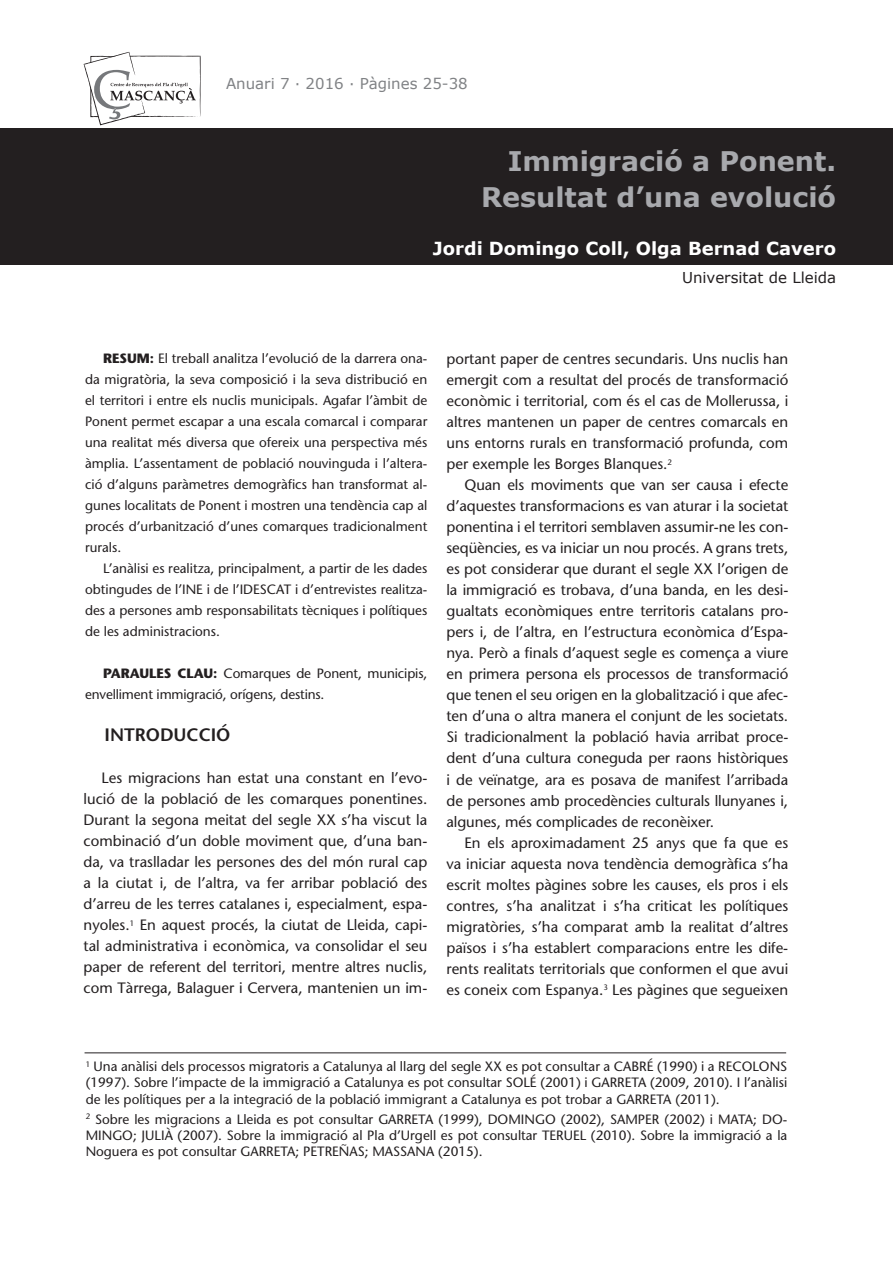
<style>
.page{position:relative;width:893px;height:1263px;background:#fff}
.page>*{position:absolute;margin:0;border:0;box-sizing:border-box;transform-origin:0 0}
.t1{font:700 27px/36px "Verdana";color:#a8a9ad;text-align:right}
.t2{font:700 18px "Verdana";color:#fff}
.t3{font:600 18px "Stone Sans";color:#231f20}
.t4{font:15px/21px "Stone Sans";color:#231f20;text-align:justify}
.t5{font:15px "Verdana";color:#808285}
.t6{font:15px "Verdana";color:#231f20}
.t7{font:13.5px/21px "Stone Sans";color:#231f20;text-align:justify}
.s1{font-weight:700}
</style>
<div class="page">
<svg style="left:84px;top:52px;width:117px;height:73px"></svg>
<div style="left:0;top:128px;width:893px;height:136px;background:#231f20"></div>
<hr style="left:85px;top:1052px;width:701px;height:1px;background:#231f20">
<p class="t5" style="left:226px;top:73px;width:243px">Anuari 7 · 2016 · Pàgines 25-38</p>
<h1 class="t1" style="left:481px;top:142px;width:357px">Immigració a Ponent.<br>Resultat d’una evolució</h1>
<p class="t2" style="left:433px;top:235px;width:405px">Jordi Domingo Coll, Olga Bernad Cavero</p>
<p class="t6" style="left:682px;top:267px;width:156px">Universitat de Lleida</p>
<p class="t7" style="left:85px;top:348px;width:344px;text-indent:18px"><span class="s1">RESUM:</span> El treball analitza l’evolució de la darrera ona&shy;da migratòria, la seva composició i la seva distribució en el territori i entre els nuclis municipals. Agafar l’àmbit de Ponent permet escapar a una escala comarcal i comparar una realitat més diversa que ofereix una perspectiva més àmplia. L’assentament de població nouvinguda i l’altera&shy;ció d’alguns paràmetres demogràfics han transformat al&shy;gunes localitats de Ponent i mostren una tendència cap al procés d’urbanització d’unes comarques tradicionalment rurals.</p>
<p class="t7" style="left:85px;top:558px;width:344px;text-indent:18px">L’anàlisi es realitza, principalment, a partir de les dades obtingudes de l’INE i de l’IDESCAT i d’entrevistes realitza&shy;des a persones amb responsabilitats tècniques i polítiques de les administracions.</p>
<p class="t7" style="left:85px;top:663px;width:344px;text-indent:18px"><span class="s1">PARAULES CLAU:</span> Comarques de Ponent, municipis, envelliment immigració, orígens, destins.</p>
<p class="t3" style="left:105px;top:724px;width:127px">INTRODUCCIÓ</p>
<p class="t4" style="left:84px;top:768px;width:345px;text-indent:18px">Les migracions han estat una constant en l’evo&shy;lució de la població de les comarques ponentines.<br>Durant la segona meitat del segle XX s’ha viscut la combinació d’un doble moviment que, d’una ban&shy;da, va traslladar les persones des del món rural cap a la ciutat i, de l’altra, va fer arribar població des d’arreu de les terres catalanes i, especialment, espa&shy;nyoles.<sup>1</sup> En aquest procés, la ciutat de Lleida, capi&shy;tal administrativa i econòmica, va consolidar el seu paper de referent del territori, mentre altres nuclis, com Tàrrega, Balaguer i Cervera, mantenien un im-</p>
<p class="t4" style="left:446px;top:349px;width:343px">portant paper de centres secundaris. Uns nuclis han emergit com a resultat del procés de transformació econòmic i territorial, com és el cas de Mollerussa, i altres mantenen un paper de centres comarcals en uns entorns rurals en transformació profunda, com per exemple les Borges Blanques.<sup>2</sup></p>
<p class="t4" style="left:446px;top:475px;width:343px;text-indent:18px">Quan els moviments que van ser causa i efecte d’aquestes transformacions es van aturar i la societat ponentina i el territori semblaven assumir-ne les con&shy;seqüències, es va iniciar un nou procés. A grans trets, es pot considerar que durant el segle XX l’origen de la immigració es trobava, d’una banda, en les desi&shy;gualtats econòmiques entre territoris catalans pro&shy;pers i, de l’altra, en l’estructura econòmica d’Espa&shy;nya. Però a finals d’aquest segle es comença a viure en primera persona els processos de transformació que tenen el seu origen en la globalització i que afec&shy;ten d’una o altra manera el conjunt de les societats.<br>Si tradicionalment la població havia arribat proce&shy;dent d’una cultura coneguda per raons històriques i de veïnatge, ara es posava de manifest l’arribada de persones amb procedències culturals llunyanes i, algunes, més complicades de reconèixer.</p>
<p class="t4" style="left:446px;top:832px;width:343px;text-indent:18px">En els aproximadament 25 anys que fa que es va iniciar aquesta nova tendència demogràfica s’ha escrit moltes pàgines sobre les causes, els pros i els contres, s’ha analitzat i s’ha criticat les polítiques migratòries, s’ha comparat amb la realitat d’altres països i s’ha establert comparacions entre les dife&shy;rents realitats territorials que conformen el que avui es coneix com Espanya.<sup>3</sup> Les pàgines que segueixen</p>
<p class="t7" style="left:86px;top:1058px;width:703px;line-height:16.2px"><sup>1</sup> Una anàlisi dels processos migratoris a Catalunya al llarg del segle XX es pot consultar a CABRÉ (1990) i a RECOLONS (1997). Sobre l’impacte de la immigració a Catalunya es pot consultar SOLÉ (2001) i GARRETA (2009, 2010). I l’anàlisi de les polítiques per a la integració de la població immigrant a Catalunya es pot trobar a GARRETA (2011).</p>
<p class="t7" style="left:86px;top:1111px;width:703px;line-height:16.2px"><sup>2</sup> Sobre les migracions a Lleida es pot consultar GARRETA (1999), DOMINGO (2002), SAMPER (2002) i MATA; DO-MINGO; JULIÀ (2007). Sobre la immigració al Pla d’Urgell es pot consultar TERUEL (2010). Sobre la immigració a la Noguera es pot consultar GARRETA; PETREÑAS; MASSANA (2015).</p>
</div>
